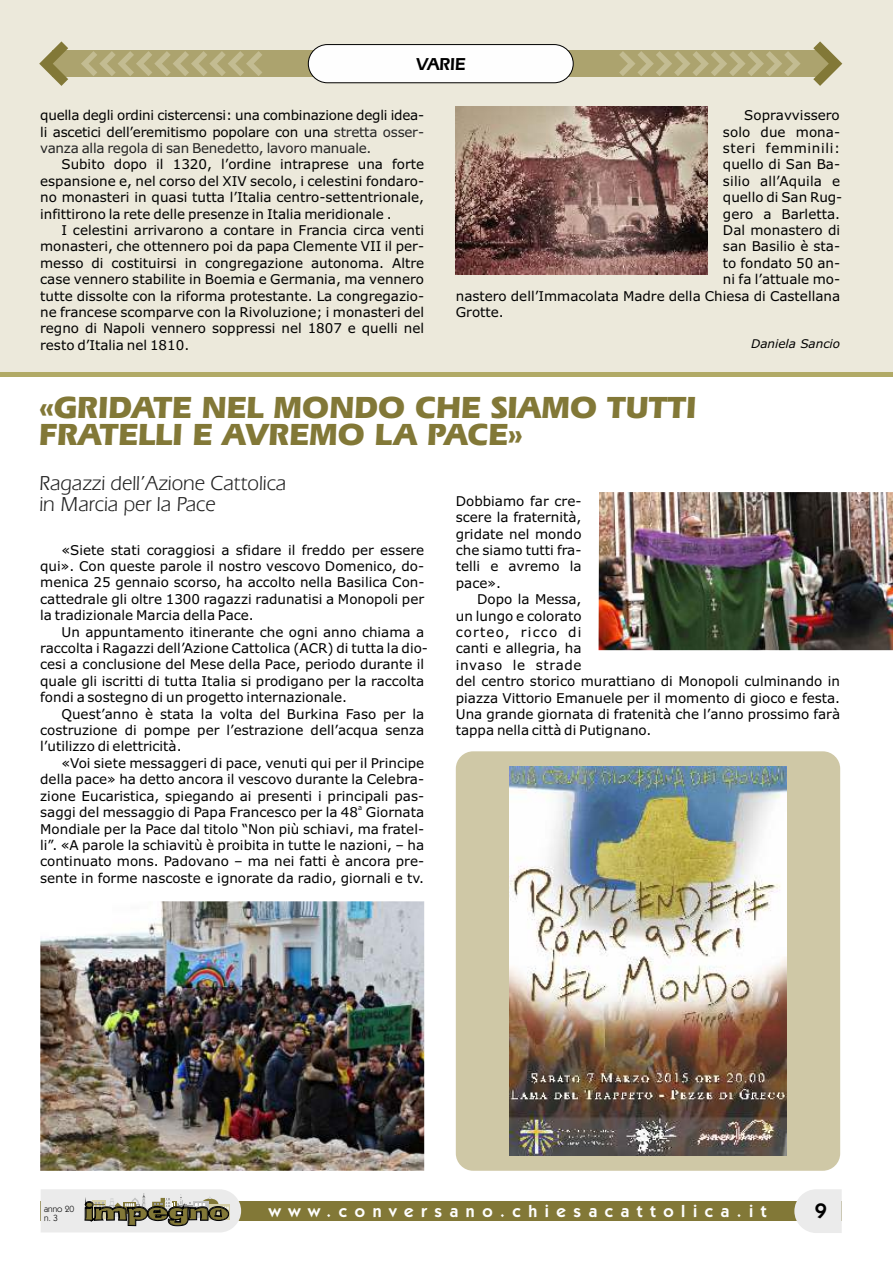
<style>
.page{position:relative;width:893px;height:1263px;background:#fff}
.page>*{position:absolute;margin:0;border:0;box-sizing:border-box;transform-origin:0 0}
.t1{font:700 31.8px/27.5px "Eras IT Cby BT";color:#827837}
.t2{font:21px/20.7px "Eras IT Cby BT";color:#222}
.t3{font:600 21px "Kabel IT Cby BT";color:#000}
.t4{font:600 18px "Eras IT Cby BT";color:#000}
.t5{font:600 17.25px "Kabel IT Cby BT";letter-spacing:.44em;color:#fefefe}
.t6{font:13.5px/16.4px "Verdana";color:#000;text-align:justify}
.t7{font:13.5px "Verdana";letter-spacing:.045em;color:#000}
.t8{font:italic 12px "Verdana";color:#000}
.t9{font:9px/8.9px "Kabel IT Cby BT";color:#000}
.t10{font:6.75px "Verdana";color:#000}
.s1{color:#252525}
</style>
<div class="page">
<div style="left:456px;top:751px;width:384px;height:420px;background:#cfc8a6;border-radius:17px"></div>
<div style="left:0;top:0;width:893px;height:372px;background:#ece9db"></div>
<div style="left:41px;top:1201px;width:801px;height:20px;background:#827837"></div>
<svg style="left:794px;top:1189px;width:48px;height:44px;background:#ebebea"></svg>
<svg style="left:41px;top:1189px;width:200px;height:43px;background:#c2c0b6"></svg>
<div style="left:52px;top:50px;width:777px;height:27px;background:#aca36e"></div>
<svg style="left:39px;top:41px;width:29px;height:45px"></svg>
<svg style="left:619px;top:51px;width:182px;height:25px"></svg>
<svg style="left:81px;top:51px;width:181px;height:25px"></svg>
<svg style="left:813px;top:41px;width:29px;height:45px"></svg>
<div style="left:308px;top:44px;width:266px;height:39px;background:#fefefe;border:1px solid #000;border-radius:19px"></div>
<div style="left:0;top:372px;width:893px;height:5px;background:#b1aa66"></div>
<img style="left:599px;top:492px;width:294px;height:158px">
<img style="left:40px;top:901px;width:384px;height:270px">
<img style="left:456px;top:107px;width:251px;height:167px">
<img style="left:509px;top:767px;width:278px;height:388px">
<h3 class="t4" style="left:416px;top:56px;width:51px">VARIE</h3>
<p class="t6" style="left:40px;top:108px;width:385px">quella degli ordini cistercensi: una combinazione degli idea&shy;li ascetici dell’eremitismo popolare con una <span class="s1">stretta osser&shy;vanza alla regola di san Benedetto, lavoro manuale.</span></p>
<p class="t6" style="left:40px;top:157px;width:385px;text-indent:21px">Subito dopo il 1320, l’ordine intraprese una forte espansione e, nel corso del XIV secolo, i celestini fondaro&shy;no monasteri in quasi tutta l’Italia centro-settentrionale, infittirono la rete delle presenze in Italia meridionale .</p>
<p class="t6" style="left:40px;top:223px;width:385px;text-indent:21px">I celestini arrivarono a contare in Francia circa venti monasteri, che ottennero poi da papa Clemente VII il per&shy;messo di costituirsi in congregazione autonoma. Altre case vennero stabilite in Boemia e Germania, ma vennero tutte dissolte con la riforma protestante. La congregazio&shy;ne francese scomparve con la Rivoluzione; i monasteri del regno di Napoli vennero soppressi nel 1807 e quelli nel resto d’Italia nel 1810.</p>
<p class="t6" style="left:744px;top:108px;width:97px">Sopravvissero</p>
<p class="t6" style="left:723px;top:125px;width:119px">solo due mona-</p>
<p class="t7" style="left:723px;top:143px;width:119px">steri femminili:</p>
<p class="t6" style="left:723px;top:157px;width:119px">quello di San Ba-</p>
<p class="t6" style="left:723px;top:174px;width:119px">silio all’Aquila e</p>
<p class="t6" style="left:723px;top:190px;width:121px">quello di San Rug-</p>
<p class="t6" style="left:723px;top:207px;width:119px">gero a Barletta.</p>
<p class="t6" style="left:723px;top:223px;width:119px">Dal monastero di</p>
<p class="t6" style="left:723px;top:239px;width:119px">san Basilio è sta-</p>
<p class="t6" style="left:723px;top:256px;width:119px">to fondato 50 an-</p>
<p class="t6" style="left:723px;top:272px;width:119px">ni fa l’attuale mo-</p>
<p class="t6" style="left:456px;top:289px;width:386px">nastero dell’Immacolata Madre della Chiesa di Castellana</p>
<p class="t6" style="left:456px;top:305px;width:50px">Grotte.</p>
<p class="t8" style="left:751px;top:339px;width:91px">Daniela Sancio</p>
<h1 class="t1" style="left:39px;top:396px;width:659px">«GRIDATE NEL MONDO CHE SIAMO TUTTI<br>FRATELLI E AVREMO LA PACE»</h1>
<h2 class="t2" style="left:39px;top:475px;width:248px">Ragazzi dell’Azione Cattolica in Marcia per la Pace</h2>
<p class="t6" style="left:456px;top:494px;width:127px">Dobbiamo far cre&shy;scere la fraternità, gridate nel mondo che siamo tutti fra&shy;telli e avremo la pace».</p>
<p class="t6" style="left:456px;top:592px;width:386px;text-align:left;text-indent:21px">Dopo la Messa,<br>un lungo e colorato<br>corteo, ricco di<br>canti e allegria, ha<br>invaso le strade<br>del centro storico murattiano di Monopoli culminando in piazza Vittorio Emanuele per il momento di gioco e festa.<br>Una grande giornata di fratenità che l’anno prossimo farà tappa nella città di Putignano.</p>
<p class="t6" style="left:40px;top:543px;width:386px;text-indent:21px">«Siete stati coraggiosi a sfidare il freddo per essere qui». Con queste parole il nostro vescovo Domenico, do&shy;menica 25 gennaio scorso, ha accolto nella Basilica Con&shy;cattedrale gli oltre 1300 ragazzi radunatisi a Monopoli per la tradizionale Marcia della Pace.</p>
<p class="t6" style="left:40px;top:625px;width:389px;text-align:left;text-indent:21px">Un appuntamento itinerante che ogni anno chiama a raccolta i Ragazzi dell’Azione Cattolica (ACR) di tutta la dio&shy;cesi a conclusione del Mese della Pace, periodo durante il quale gli iscritti di tutta Italia si prodigano per la raccolta fondi a sostegno di un progetto internazionale.</p>
<p class="t6" style="left:40px;top:707px;width:385px;text-indent:21px">Quest’anno è stata la volta del Burkina Faso per la costruzione di pompe per l’estrazione dell’acqua senza l’utilizzo di elettricità.</p>
<p class="t6" style="left:40px;top:756px;width:385px;text-indent:21px">«Voi siete messaggeri di pace, venuti qui per il Principe della pace» ha detto ancora il vescovo durante la Celebra&shy;zione Eucaristica, spiegando ai presenti i principali pas-</p>
<p class="t10" style="left:358px;top:805px;width:6px">a</p>
<p class="t6" style="left:40px;top:805px;width:385px">saggi del messaggio di Papa Francesco per la 48 Giornata Mondiale per la Pace dal titolo “Non più schiavi, ma fratel&shy;li”. «A parole la schiavitù è proibita in tutte le nazioni, – ha continuato mons. Padovano – ma nei fatti è ancora pre&shy;sente in forme nascoste e ignorate da radio, giornali e tv.</p>
<p class="t9" style="left:44px;top:1205px;width:32px">anno 20 n. 3</p>
<p class="t5" style="left:269px;top:1204px;width:499px">www.conversano.chiesacattolica.it</p>
<h2 class="t3" style="left:815px;top:1202px;width:13px">9</h2>
</div>
